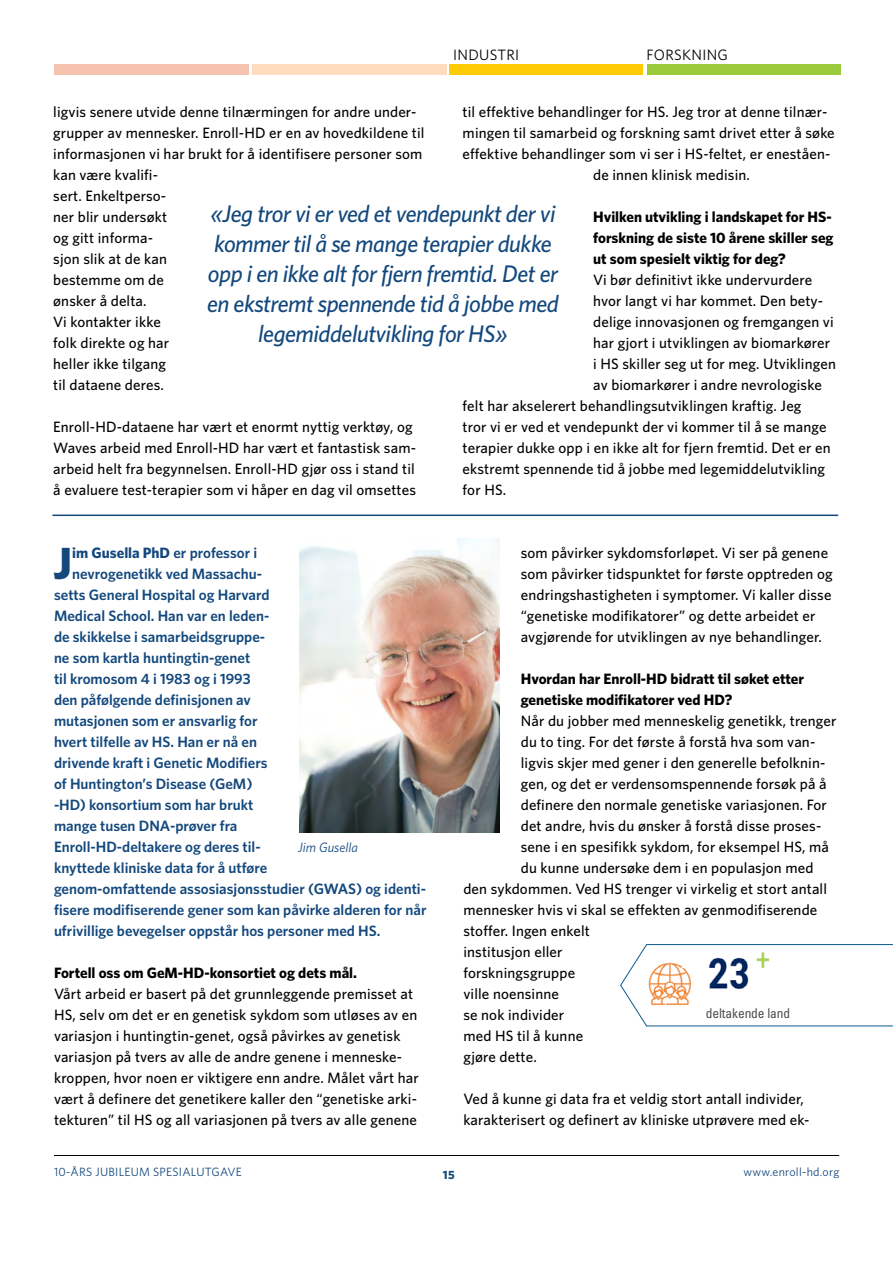
<style>
.page{position:relative;width:893px;height:1263px;background:#fff}
.page>*{position:absolute;margin:0;border:0;box-sizing:border-box;transform-origin:0 0}
.t1{font:700 45.15px "Whitney";color:#13487d}
.t2{font:italic 500 24px/30px "Whitney";letter-spacing:-.02em;color:#13487d;text-align:center}
.t3{font:500 15px/21px "Whitney";letter-spacing:.01em;color:#000}
.t4{font:600 15px "Whitney";color:#13487d}
.t5{font:700 15px/21px "Whitney";color:#000;text-align:justify}
.t6{font:700 15px "Whitney";color:#13487d}
.t7{font:15px "Whitney";letter-spacing:.02em;color:#000}
.t8{font:condensed 13.5px "Univers";letter-spacing:-.01em;color:#4d4d4f}
.t9{font:italic 13.5px "Whitney";color:#13487d}
.t10{font:12px "Whitney";letter-spacing:.02em;color:#13487d}
.t11{font:700 12px "Whitney";color:#13487d}
.s1{font-weight:600}
</style>
<div class="page">
<hr style="left:54px;top:1155px;width:785px;height:1px;background:#000">
<div style="left:647px;top:65px;width:193px;height:10px;background:#9aca3c"></div>
<div style="left:55px;top:65px;width:194px;height:10px;background:#f4c2af"></div>
<div style="left:252px;top:65px;width:194px;height:10px;background:#fedcbd"></div>
<hr style="left:52px;top:515px;width:786px;height:1px;background:#13487d">
<img style="left:299px;top:538px;width:200px;height:294px">
<svg style="left:620px;top:944px;width:273px;height:83px"></svg>
<div style="left:449px;top:65px;width:194px;height:10px;background:#ffcb05"></div>
<div style="left:706px;top:1006px;width:144px;height:17px;background:#fff"></div>
<p class="t7" style="left:453px;top:44px;width:68px">INDUSTRI</p>
<p class="t7" style="left:647px;top:45px;width:83px">FORSKNING</p>
<p class="t3" style="left:53px;top:101px;width:373px">ligvis senere utvide denne tilnærmingen for andre under&shy;grupper av mennesker. Enroll-HD er en av hovedkildene til informasjonen vi har brukt for å identifisere personer som kan være kvalifi-<br>sert. Enkeltperso-<br>ner blir undersøkt<br>og gitt informa-<br>sjon slik at de kan<br>bestemme om de<br>ønsker å delta.<br>Vi kontakter ikke<br>folk direkte og har<br>heller ikke tilgang<br>til dataene deres.</p>
<p class="t3" style="left:53px;top:416px;width:364px">Enroll-HD-dataene har vært et enormt nyttig verktøy, og Waves arbeid med Enroll-HD har vært et fantastisk sam&shy;arbeid helt fra begynnelsen. Enroll-HD gjør oss i stand til å evaluere test-terapier som vi håper en dag vil omsettes</p>
<p class="t3" style="left:463px;top:101px;width:366px">til effektive behandlinger for HS. Jeg tror at denne tilnær-</p>
<p class="t3" style="left:463px;top:122px;width:374px">mingen til samarbeid og forskning samt drivet etter å søke</p>
<p class="t3" style="left:463px;top:143px;width:369px">effektive behandlinger som vi ser i HS-feltet, er eneståen-</p>
<p class="t3" style="left:593px;top:164px;width:158px">de innen klinisk medisin.</p>
<p class="t5" style="left:593px;top:206px;width:242px">Hvilken utvikling i landskapet for HS&shy;forskning de siste 10 årene skiller seg ut som spesielt viktig for deg?</p>
<p class="t3" style="left:593px;top:269px;width:221px">Vi bør definitivt ikke undervurdere</p>
<p class="t3" style="left:593px;top:290px;width:231px">hvor langt vi har kommet. Den bety-</p>
<p class="t3" style="left:593px;top:311px;width:242px">delige innovasjonen og fremgangen vi</p>
<p class="t3" style="left:593px;top:332px;width:238px">har gjort i utviklingen av biomarkører</p>
<p class="t3" style="left:593px;top:353px;width:244px">i HS skiller seg ut for meg. Utviklingen</p>
<p class="t3" style="left:593px;top:374px;width:230px">av biomarkører i andre nevrologiske</p>
<p class="t3" style="left:463px;top:395px;width:340px">felt har akselerert behandlingsutviklingen kraftig. Jeg</p>
<p class="t3" style="left:463px;top:416px;width:365px">tror vi er ved et vendepunkt der vi kommer til å se mange</p>
<p class="t3" style="left:463px;top:437px;width:369px">terapier dukke opp i en ikke alt for fjern fremtid. Det er en</p>
<p class="t3" style="left:463px;top:458px;width:364px">ekstremt spennende tid å jobbe med legemiddelutvikling</p>
<p class="t3" style="left:463px;top:479px;width:45px">for HS.</p>
<h2 class="t2" style="left:207px;top:198px;width:353px">«Jeg tror vi er ved et vendepunkt der vi kommer til å se mange terapier dukke opp i en ikke alt for fjern fremtid. Det er en ekstremt spennende tid å jobbe med legemiddelutvikling for HS»</h2>
<h1 class="t1" style="left:53px;top:533px;width:21px">J</h1>
<p class="t6" style="left:72px;top:543px;width:186px">im Gusella PhD <span class="s1">er professor i</span></p>
<p class="t4" style="left:72px;top:564px;width:191px">nevrogenetikk ved Massachu-</p>
<p class="t4" style="left:54px;top:585px;width:217px">setts General Hospital og Harvard</p>
<p class="t4" style="left:54px;top:606px;width:217px">Medical School. Han var en leden-</p>
<p class="t4" style="left:54px;top:627px;width:213px">de skikkelse i samarbeidsgruppe-</p>
<p class="t4" style="left:54px;top:648px;width:198px">ne som kartla huntingtin-genet</p>
<p class="t4" style="left:54px;top:669px;width:198px">til kromosom 4 i 1983 og i 1993</p>
<p class="t4" style="left:54px;top:690px;width:198px">den påfølgende definisjonen av</p>
<p class="t4" style="left:54px;top:711px;width:205px">mutasjonen som er ansvarlig for</p>
<p class="t4" style="left:54px;top:732px;width:205px">hvert tilfelle av HS. Han er nå en</p>
<p class="t4" style="left:54px;top:753px;width:215px">drivende kraft i Genetic Modifiers</p>
<p class="t4" style="left:54px;top:774px;width:200px">of Huntington’s Disease (GeM)</p>
<p class="t4" style="left:54px;top:795px;width:201px">-HD) konsortium som har brukt</p>
<p class="t4" style="left:54px;top:816px;width:185px">mange tusen DNA-prøver fra</p>
<p class="t4" style="left:54px;top:837px;width:208px">Enroll-HD-deltakere og deres til-</p>
<p class="t4" style="left:54px;top:858px;width:215px">knyttede kliniske data for å utføre</p>
<p class="t4" style="left:54px;top:879px;width:374px">genom-omfattende assosiasjonsstudier (GWAS) og identi-</p>
<p class="t4" style="left:54px;top:900px;width:374px">fisere modifiserende gener som kan påvirke alderen for når</p>
<p class="t4" style="left:54px;top:921px;width:328px">ufrivillige bevegelser oppstår hos personer med HS.</p>
<p class="t5" style="left:54px;top:962px;width:305px">Fortell oss om GeM-HD-konsortiet og dets mål.</p>
<p class="t3" style="left:54px;top:983px;width:366px">Vårt arbeid er basert på det grunnleggende premisset at HS, selv om det er en genetisk sykdom som utløses av en variasjon i huntingtin-genet, også påvirkes av genetisk variasjon på tvers av alle de andre genene i menneske&shy;kroppen, hvor noen er viktigere enn andre. Målet vårt har vært å definere det genetikere kaller den “genetiske arki&shy;tekturen” til HS og all variasjonen på tvers av alle genene</p>
<p class="t9" style="left:298px;top:838px;width:61px">Jim Gusella</p>
<p class="t3" style="left:521px;top:542px;width:313px">som påvirker sykdomsforløpet. Vi ser på genene som påvirker tidspunktet for første opptreden og endringshastigheten i symptomer. Vi kaller disse “genetiske modifikatorer” og dette arbeidet er avgjørende for utviklingen av nye behandlinger.</p>
<p class="t5" style="left:521px;top:668px;width:285px">Hvordan har Enroll-HD bidratt til søket etter genetiske modifikatorer ved HD?</p>
<p class="t3" style="left:521px;top:710px;width:317px">Når du jobber med menneskelig genetikk, trenger</p>
<p class="t3" style="left:521px;top:731px;width:296px">du to ting. For det første å forstå hva som van-</p>
<p class="t3" style="left:521px;top:752px;width:306px">ligvis skjer med gener i den generelle befolknin-</p>
<p class="t3" style="left:521px;top:773px;width:307px">gen, og det er verdensomspennende forsøk på å</p>
<p class="t3" style="left:521px;top:794px;width:308px">definere den normale genetiske variasjonen. For</p>
<p class="t3" style="left:521px;top:815px;width:302px">det andre, hvis du ønsker å forstå disse proses-</p>
<p class="t3" style="left:521px;top:836px;width:310px">sene i en spesifikk sykdom, for eksempel HS, må</p>
<p class="t3" style="left:521px;top:857px;width:294px">du kunne undersøke dem i en populasjon med</p>
<p class="t3" style="left:463px;top:878px;width:365px">den sykdommen. Ved HS trenger vi virkelig et stort antall</p>
<p class="t3" style="left:463px;top:899px;width:356px">mennesker hvis vi skal se effekten av genmodifiserende</p>
<p class="t3" style="left:463px;top:920px;width:128px">stoffer. Ingen enkelt</p>
<p class="t3" style="left:463px;top:941px;width:101px">institusjon eller</p>
<p class="t3" style="left:463px;top:962px;width:113px">forskningsgruppe</p>
<p class="t3" style="left:463px;top:983px;width:97px">ville noensinne</p>
<p class="t3" style="left:463px;top:1004px;width:102px">se nok individer</p>
<p class="t3" style="left:463px;top:1025px;width:121px">med HS til å kunne</p>
<p class="t3" style="left:463px;top:1046px;width:75px">gjøre dette.</p>
<p class="t3" style="left:463px;top:1088px;width:348px">Ved å kunne gi data fra et veldig stort antall individer, karakterisert og definert av kliniske utprøvere med ek-</p>
<p class="t8" style="left:706px;top:1004px;width:86px">deltakende land</p>
<p class="t10" style="left:54px;top:1164px;width:190px">10-ÅRS JUBILEUM SPESIALUTGAVE</p>
<p class="t10" style="left:743px;top:1164px;width:97px">www.enroll-hd.org</p>
<p class="t11" style="left:443px;top:1167px;width:13px">15</p>
</div>
